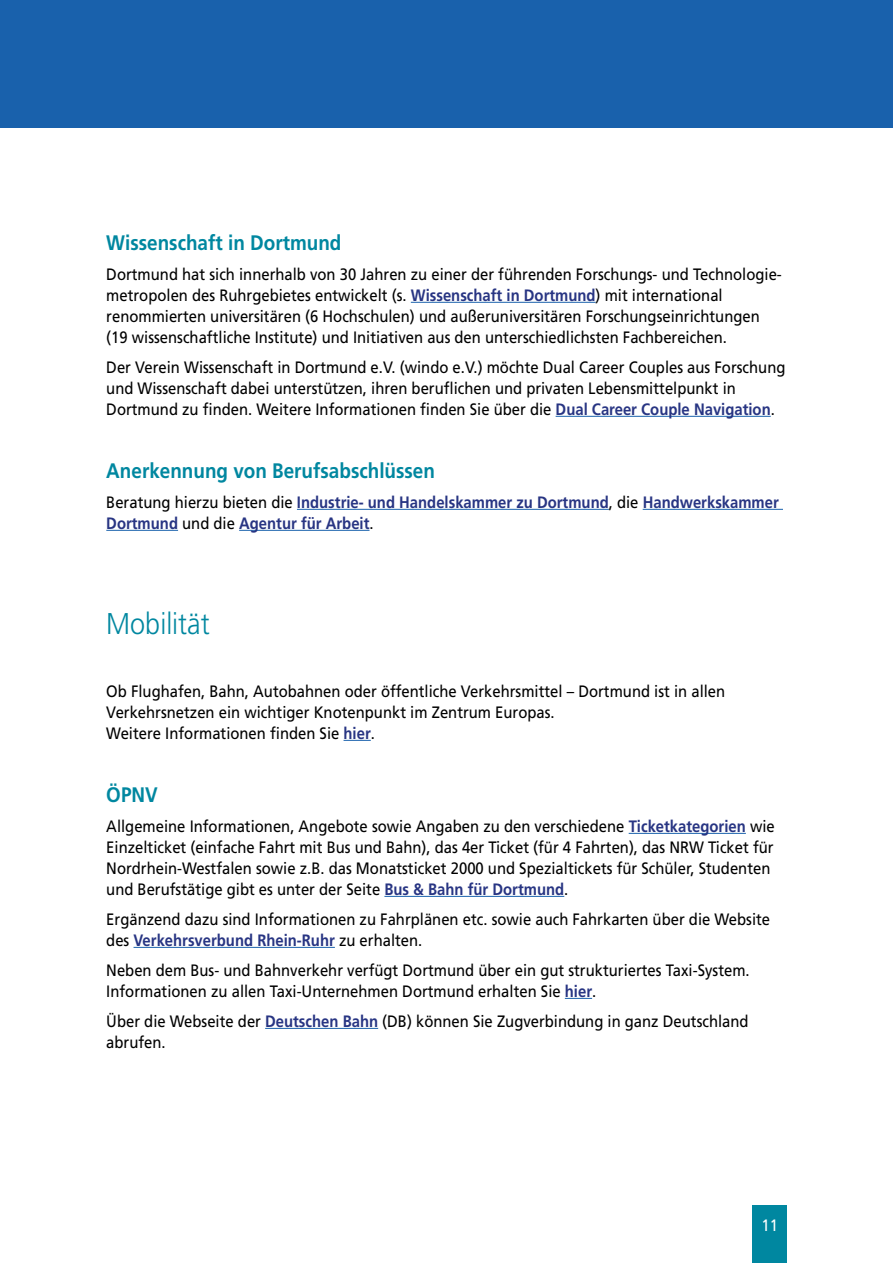
<style>
.page{position:relative;width:893px;height:1263px;background:#fff}
.page>*{position:absolute;margin:0;border:0;box-sizing:border-box;transform-origin:0 0}
.t1{font:300 30px "Frutiger LT";color:#0087a0;scale:.9 1}
.t2{font:700 21px "Frutiger LT";color:#0087a0;scale:.9 1}
.t3{font:16.5px/21px "Frutiger LT";color:#000;scale:.9 1}
.t4{font:700 16.5px/21px "Frutiger LT";color:#283583;scale:.9 1}
.t5{font:16.5px "Frutiger LT";color:#fff;scale:.9 1}
.s1{font-weight:700;color:#283583}
.s2{font-weight:400;color:#000}
</style>
<div class="page">
<div style="left:0;top:0;width:893px;height:128px;background:#1961ac"></div>
<div style="left:753px;top:1205px;width:34px;height:58px;background:#0087a0"></div>
<hr style="left:411px;top:302px;width:185px;height:1px;background:#1961ac">
<hr style="left:556px;top:416px;width:215px;height:1px;background:#1961ac">
<hr style="left:297px;top:509px;width:312px;height:1px;background:#1961ac">
<hr style="left:643px;top:509px;width:140px;height:1px;background:#1961ac">
<hr style="left:106px;top:530px;width:72px;height:1px;background:#1961ac">
<hr style="left:239px;top:530px;width:130px;height:1px;background:#1961ac">
<svg style="left:344px;top:740px;width:27px;height:1px"></svg>
<hr style="left:629px;top:833px;width:117px;height:1px;background:#1961ac">
<hr style="left:384px;top:896px;width:180px;height:1px;background:#1961ac">
<hr style="left:134px;top:947px;width:201px;height:1px;background:#1961ac">
<svg style="left:565px;top:998px;width:27px;height:1px"></svg>
<hr style="left:265px;top:1028px;width:113px;height:1px;background:#1961ac">
<p class="t2" style="left:106px;top:230px;width:263px">Wissenschaft in Dortmund</p>
<p class="t3" style="left:106px;top:263px;width:752px">Dortmund hat sich innerhalb von 30 Jahren zu einer der führenden Forschungs- und Technologie&shy;metropolen des Ruhrgebietes entwickelt (s. <span class="s1">Wissenschaft in Dortmund</span>) mit international renommierten universitären (6 Hochschulen) und außeruniversitären Forschungseinrichtungen (19 wissenschaftliche Institute) und Initiativen aus den unterschiedlichsten Fachbereichen.</p>
<p class="t3" style="left:106px;top:356px;width:756px">Der Verein Wissenschaft in Dortmund e.V. (windo e.V.) möchte Dual Career Couples aus Forschung und Wissenschaft dabei unterstützen, ihren beruflichen und privaten Lebensmittelpunkt in<br>Dortmund zu finden. Weitere Informationen finden Sie über die <span class="s1">Dual Career Couple Navigation</span>.</p>
<p class="t2" style="left:106px;top:458px;width:367px">Anerkennung von Berufsabschlüssen</p>
<p class="t4" style="left:106px;top:491px;width:749px"><span class="s2">Beratung hierzu bieten die</span> Industrie- und Handelskammer zu Dortmund<span class="s2">, die</span> Handwerkskammer<br>Dortmund <span class="s2">und die</span> Agentur für Arbeit<span class="s2">.</span></p>
<h1 class="t1" style="left:106px;top:606px;width:116px">Mobilität</h1>
<p class="t3" style="left:106px;top:680px;width:689px">Ob Flughafen, Bahn, Autobahnen oder öffentliche Verkehrsmittel – Dortmund ist in allen<br>Verkehrsnetzen ein wichtiger Knotenpunkt im Zentrum Europas.<br>Weitere Informationen finden Sie <span class="s1">hier</span>.</p>
<p class="t2" style="left:106px;top:782px;width:59px">ÖPNV</p>
<p class="t3" style="left:106px;top:815px;width:744px">Allgemeine Informationen, Angebote sowie Angaben zu den verschiedene <span class="s1">Ticketkategorien</span> wie Einzelticket (einfache Fahrt mit Bus und Bahn), das 4er Ticket (für 4 Fahrten), das NRW Ticket für Nordrhein-Westfalen sowie z.B. das Monatsticket 2000 und Spezialtickets für Schüler, Studenten und Berufstätige gibt es unter der Seite <span class="s1">Bus &amp; Bahn für Dortmund</span>.</p>
<p class="t3" style="left:106px;top:908px;width:739px">Ergänzend dazu sind Informationen zu Fahrplänen etc. sowie auch Fahrkarten über die Website des <span class="s1">Verkehrsverbund Rhein-Ruhr</span> zu erhalten.</p>
<p class="t3" style="left:106px;top:959px;width:716px">Neben dem Bus- und Bahnverkehr verfügt Dortmund über ein gut strukturiertes Taxi-System.<br>Informationen zu allen Taxi-Unternehmen Dortmund erhalten Sie <span class="s1">hier</span>.</p>
<p class="t3" style="left:106px;top:1010px;width:715px">Über die Webseite der <span class="s1">Deutschen Bahn</span> (DB) können Sie Zugverbindung in ganz Deutschland abrufen.</p>
<p class="t5" style="left:761px;top:1215px;width:20px">11</p>
</div>
